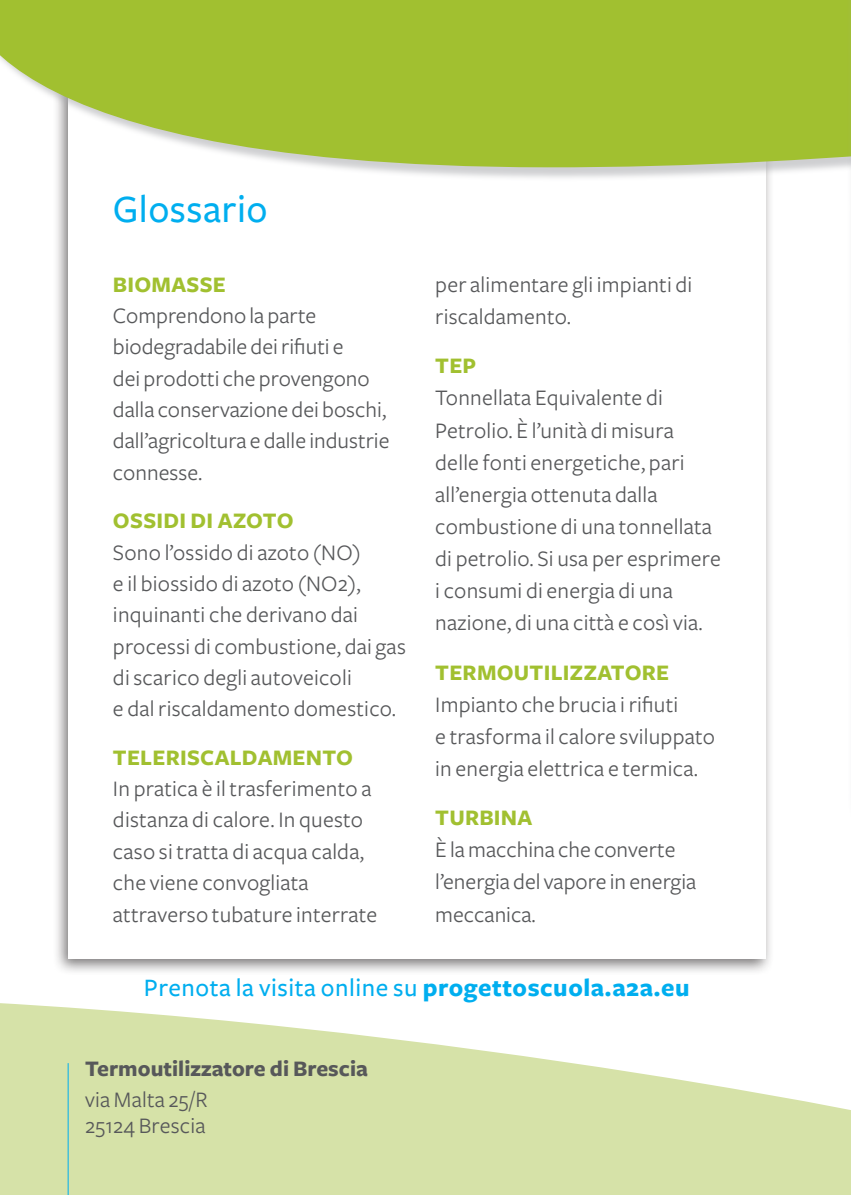
<style>
.page{position:relative;width:851px;height:1195px;background:#fff}
.page>*{position:absolute;margin:0;border:0;box-sizing:border-box;transform-origin:0 0}
.t1{font:500 40px "Freight Sans";letter-spacing:.01em;color:#00aeef}
.t2{font:500 26px "Freight Sans";letter-spacing:.02em;color:#00aeef}
.t3{font:23px/31.4px "Freight Sans";letter-spacing:.01em;color:#57585a}
.t4{font:700 23px "Freight Sans";letter-spacing:.01em;color:#a1c030}
.t5{font:700 23px "Freight Sans";color:#57585a}
.s1{font-weight:700}
</style>
<div class="page">
<div style="left:53px;top:42px;width:720px;height:933px;background:#231f20;opacity:.6"></div>
<div style="left:69px;top:50px;width:696px;height:909px;background:#fff"></div>
<div style="left:0;top:0;width:850px;height:181px;background:#a8a9ad;opacity:.55"></div>
<svg style="left:0;top:0;width:847px;height:168px;background:#aac647"></svg>
<svg style="left:0;top:1003px;width:850px;height:190px;fill:#d6e2a8"></svg>
<hr style="left:0;top:1193px;width:850px;height:2px;background:#d6e2a8">
<hr style="left:68px;top:1063px;width:1px;height:132px;background:#00aeef">
<hr style="left:847px;top:0;width:3px;height:884px;background:#a8a9ad;opacity:.9">
<h1 class="t1" style="left:113px;top:187px;width:156px">Glossario</h1>
<p class="t4" style="left:113px;top:272px;width:114px">BIOMASSE</p>
<p class="t3" style="left:113px;top:300px;width:278px">Comprendono la parte biodegradabile dei rifiuti e<br>dei prodotti che provengono dalla conservazione dei boschi, dall’agricoltura e dalle industrie connesse.</p>
<p class="t4" style="left:113px;top:508px;width:182px">OSSIDI DI AZOTO</p>
<p class="t3" style="left:113px;top:537px;width:294px">Sono l’ossido di azoto (NO)<br>e il biossido di azoto (NO2), inquinanti che derivano dai processi di combustione, dai gas di scarico degli autoveicoli<br>e dal riscaldamento domestico.</p>
<p class="t4" style="left:113px;top:745px;width:241px">TELERISCALDAMENTO</p>
<p class="t3" style="left:113px;top:773px;width:266px">In pratica è il trasferimento a distanza di calore. In questo caso si tratta di acqua calda, che viene convogliata attraverso tubature interrate</p>
<p class="t3" style="left:435px;top:269px;width:258px;line-height:32.2px">per alimentare gli impianti di riscaldamento.</p>
<p class="t4" style="left:435px;top:353px;width:42px">TEP</p>
<p class="t3" style="left:435px;top:382px;width:287px;line-height:32.2px">Tonnellata Equivalente di<br>Petrolio. È l’unità di misura delle fonti energetiche, pari all’energia ottenuta dalla combustione di una tonnellata di petrolio. Si usa per esprimere i consumi di energia di una nazione, di una città e così via.</p>
<p class="t4" style="left:435px;top:660px;width:235px">TERMOUTI LIZZATORE</p>
<p class="t3" style="left:435px;top:688px;width:281px;line-height:32.2px">Impianto che brucia i rifiuti<br>e trasforma il calore sviluppato in energia elettrica e termica.</p>
<p class="t4" style="left:435px;top:805px;width:98px">TURBI NA</p>
<p class="t3" style="left:435px;top:834px;width:262px;line-height:32.2px">È la macchina che converte l’energia del vapore in energia meccanica.</p>
<p class="t2" style="left:144px;top:973px;width:547px">Prenota la visita online su <span class="s1">PROGETTOSCUOLA.A2A.EU</span></p>
<p class="t5" style="left:85px;top:1055px;width:284px">TERMOUTILIZZATORE DI BRESCIA</p>
<p class="t3" style="left:85px;top:1087px;width:124px;line-height:26px">via Malta 25/R<br>25124 Brescia</p>
</div>
